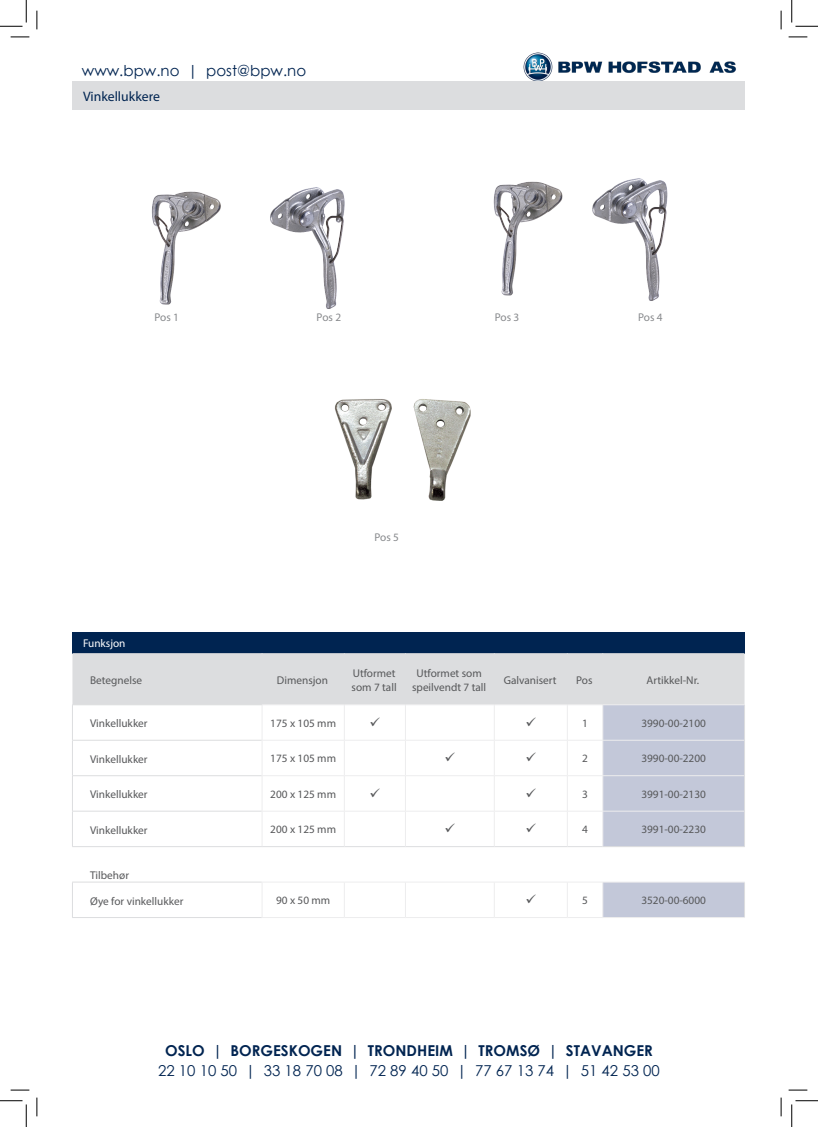
<style>
.page{position:relative;width:818px;height:1127px;background:#fff}
.page>*{position:absolute;margin:0;border:0;box-sizing:border-box;transform-origin:0 0}
.t1{font:15px "Century Gothic";color:#002451}
.t2{font:700 15px "Century Gothic";color:#002451}
.t3{font:13.75px "Myriad Pro";color:#002451}
.Tabel_tekst_80__sort{font:11.25px/13.8px "Myriad Pro";color:#57585a}
.Artikel-Nr__80___sor{font:11.25px "Myriad Pro";color:#57585a}
.t4{font:11.25px "Myriad Pro";letter-spacing:-.01em;color:#87898c}
.t5{font:11.25px "Myriad Pro";color:#fff}
</style>
<div class="page">
<img style="left:523px;top:52px;width:213px;height:29px">
<div style="left:72px;top:81px;width:672px;height:29px;background:#dcdddf"></div>
<div style="left:72px;top:631px;width:672px;height:22px;background:#002451"></div>
<hr style="left:603px;top:846px;width:142px;height:1px;background:#dcdddf">
<hr style="left:744px;top:882px;width:1px;height:35px;background:#dcdddf">
<hr style="left:72px;top:917px;width:190px;height:1px;background:#dcdddf">
<hr style="left:603px;top:881px;width:142px;height:1px;background:#ededee">
<hr style="left:262px;top:917px;width:82px;height:1px;background:#ededee">
<hr style="left:344px;top:917px;width:61px;height:1px;background:#ededee">
<hr style="left:405px;top:917px;width:89px;height:1px;background:#ededee">
<hr style="left:494px;top:917px;width:73px;height:1px;background:#ededee">
<hr style="left:567px;top:917px;width:36px;height:1px;background:#ededee">
<hr style="left:603px;top:917px;width:142px;height:1px;background:#ededee">
<hr style="left:603px;top:704px;width:142px;height:1px;background:#ededee">
<hr style="left:744px;top:705px;width:1px;height:35px;background:#dcdddf">
<hr style="left:744px;top:740px;width:1px;height:35px;background:#dcdddf">
<hr style="left:744px;top:775px;width:1px;height:36px;background:#dcdddf">
<hr style="left:744px;top:811px;width:1px;height:35px;background:#dcdddf">
<img style="left:151px;top:191px;width:70px;height:114px">
<img style="left:270px;top:187px;width:75px;height:122px">
<img style="left:334px;top:399px;width:137px;height:102px">
<img style="left:493px;top:181px;width:70px;height:115px">
<img style="left:592px;top:178px;width:76px;height:123px">
<svg style="left:11px;top:36px;width:18px;height:2px"></svg>
<svg style="left:788px;top:36px;width:19px;height:2px"></svg>
<svg style="left:11px;top:1089px;width:18px;height:1px"></svg>
<svg style="left:788px;top:1089px;width:19px;height:1px"></svg>
<svg style="left:36px;top:11px;width:2px;height:18px"></svg>
<svg style="left:36px;top:1097px;width:2px;height:18px"></svg>
<svg style="left:780px;top:11px;width:2px;height:18px"></svg>
<svg style="left:780px;top:1097px;width:2px;height:18px"></svg>
<svg style="left:0;top:0;width:27px;height:27px"></svg>
<svg style="left:0;top:1100px;width:27px;height:26px"></svg>
<svg style="left:791px;top:0;width:27px;height:27px"></svg>
<svg style="left:791px;top:1100px;width:27px;height:26px"></svg>
<svg style="left:72px;top:653px;width:672px;height:264px"></svg>
<h1 class="t1" style="left:82px;top:60px;width:226px">www.bpw.no | post@bpw.no</h1>
<p class="t3" style="left:83px;top:88px;width:78px">Vinkellukkere</p>
<p class="t4" style="left:154px;top:310px;width:26px">Pos 1</p>
<p class="t4" style="left:317px;top:310px;width:26px">Pos 2</p>
<p class="t4" style="left:495px;top:310px;width:26px">Pos 3</p>
<p class="t4" style="left:638px;top:310px;width:26px">Pos 4</p>
<p class="t4" style="left:374px;top:529px;width:26px">Pos 5</p>
<p class="t5" style="left:83px;top:636px;width:44px">Funksjon</p>
<p class="Tabel_tekst_80__sort" style="left:90px;top:673px;width:53px">Betegnelse</p>
<p class="Tabel_tekst_80__sort" style="left:277px;top:673px;width:52px">Dimensjon</p>
<p class="Tabel_tekst_80__sort" style="left:352px;top:666px;width:47px">Utformet som 7 tall</p>
<p class="Tabel_tekst_80__sort" style="left:412px;top:666px;width:76px;text-align:center">Utformet som speilvendt 7 tall</p>
<p class="Tabel_tekst_80__sort" style="left:504px;top:673px;width:54px">Galvanisert</p>
<p class="Tabel_tekst_80__sort" style="left:576px;top:673px;width:18px">Pos</p>
<p class="Tabel_tekst_80__sort" style="left:647px;top:673px;width:54px">Artikkel-Nr.</p>
<p class="Tabel_tekst_80__sort" style="left:90px;top:716px;width:59px">Vinkellukker</p>
<p class="Tabel_tekst_80__sort" style="left:270px;top:715px;width:67px">175 x 105 mm</p>
<p class="Tabel_tekst_80__sort" style="left:582px;top:715px;width:7px">1</p>
<p class="Artikel-Nr__80___sor" style="left:641px;top:715px;width:66px">3990-00-2100</p>
<p class="Tabel_tekst_80__sort" style="left:90px;top:752px;width:59px">Vinkellukker</p>
<p class="Tabel_tekst_80__sort" style="left:270px;top:751px;width:67px">175 x 105 mm</p>
<p class="Tabel_tekst_80__sort" style="left:582px;top:751px;width:7px">2</p>
<p class="Artikel-Nr__80___sor" style="left:641px;top:751px;width:66px">3990-00-2200</p>
<p class="Tabel_tekst_80__sort" style="left:90px;top:787px;width:59px">Vinkellukker</p>
<p class="Tabel_tekst_80__sort" style="left:270px;top:786px;width:67px">200 x 125 mm</p>
<p class="Tabel_tekst_80__sort" style="left:582px;top:786px;width:7px">3</p>
<p class="Artikel-Nr__80___sor" style="left:641px;top:786px;width:66px">3991-00-2130</p>
<p class="Tabel_tekst_80__sort" style="left:90px;top:822px;width:59px">Vinkellukker</p>
<p class="Tabel_tekst_80__sort" style="left:270px;top:822px;width:67px">200 x 125 mm</p>
<p class="Tabel_tekst_80__sort" style="left:582px;top:822px;width:7px">4</p>
<p class="Artikel-Nr__80___sor" style="left:641px;top:822px;width:66px">3991-00-2230</p>
<p class="Tabel_tekst_80__sort" style="left:90px;top:867px;width:40px">Tilbehør</p>
<p class="Tabel_tekst_80__sort" style="left:90px;top:893px;width:95px">Øye for vinkellukker</p>
<p class="Tabel_tekst_80__sort" style="left:276px;top:893px;width:56px">90 x 50 mm</p>
<p class="Tabel_tekst_80__sort" style="left:582px;top:893px;width:7px">5</p>
<p class="Artikel-Nr__80___sor" style="left:641px;top:893px;width:66px">3520-00-6000</p>
<h1 class="t2" style="left:165px;top:1039px;width:489px">OSLO | BORGESKOGEN | TRONDHEIM | TROMSØ | STAVANGER</h1>
<h1 class="t1" style="left:158px;top:1059px;width:503px">22 10 10 50 | 33 18 70 08 | 72 89 40 50 | 77 67 13 74 | 51 42 53 00</h1>
</div>
